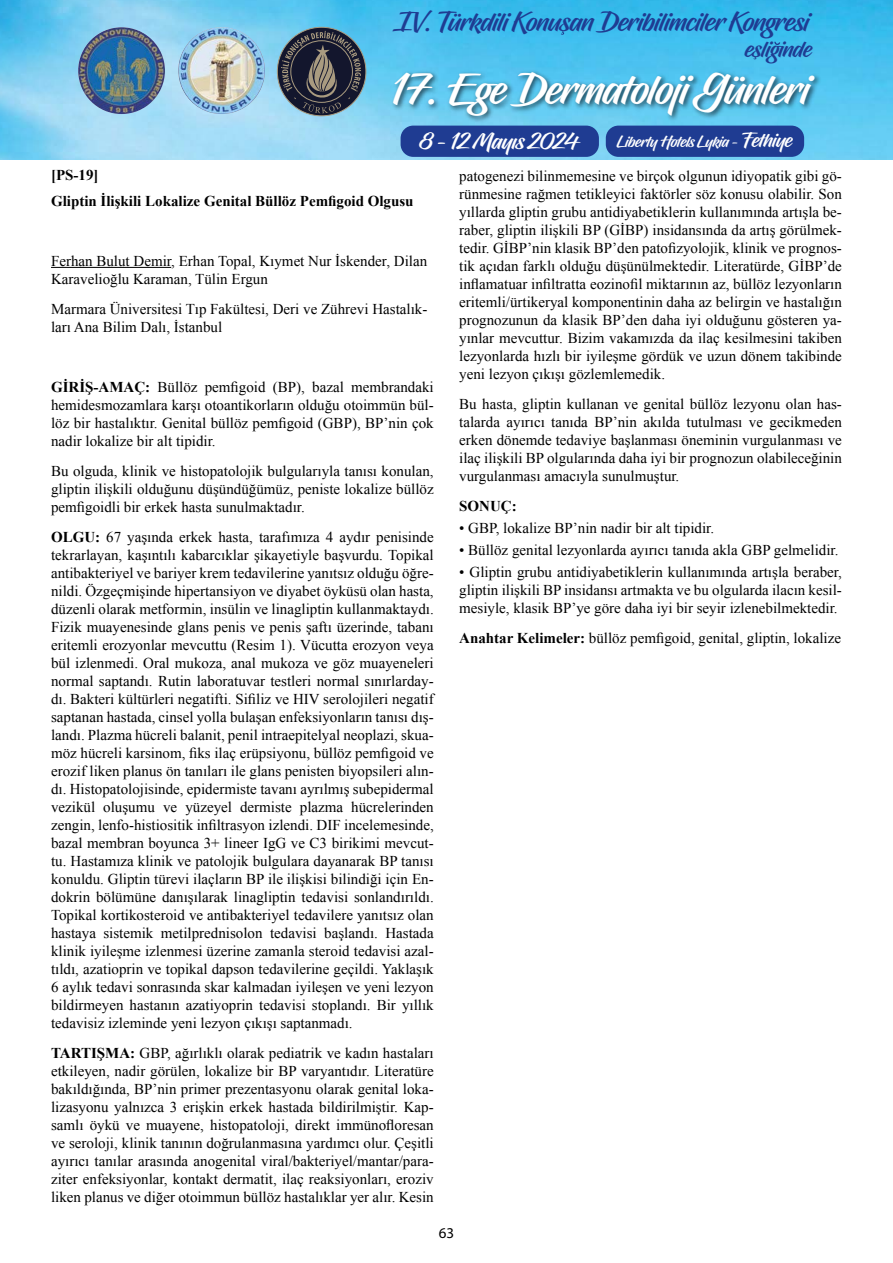
<style>
.page{position:relative;width:893px;height:1263px;background:#fff}
.page>*{position:absolute;margin:0;border:0;box-sizing:border-box;transform-origin:0 0}
.t1{font:42.45px "Hughs";color:#fff}
.t2{font:26.7px "Hughs";color:#1f3c92}
.t3{font:23.25px "Hughs";color:#1f3c92}
.t4{font:22.5px "Hughs";color:#fff}
.t5{font:15.6px "Hughs";color:#fff}
.t6{font:15px/18px "Times New Roman";color:#000;text-align:justify}
.t7{font:700 15px/25.5px "Times New Roman";color:#000}
.t8{font:15px "Myriad Pro";color:#000}
.s1{font-size:19.95px}
.s2{font-weight:700}
</style>
<div class="page">
<img style="left:0;top:0;width:893px;height:159px">
<img style="left:386px;top:61px;width:439px;height:65px">
<svg style="left:561px;top:31px;width:3px;height:4px"></svg>
<svg style="left:774px;top:42px;width:6px;height:3px"></svg>
<div style="left:401px;top:126px;width:198px;height:31px;background:#1f3c92;border-radius:13px"></div>
<div style="left:606px;top:126px;width:198px;height:31px;background:#1f3c92;border-radius:13px"></div>
<img style="left:78px;top:27px;width:87px;height:87px;border-radius:43px">
<img style="left:178px;top:27px;width:87px;height:87px;border-radius:43px">
<svg style="left:277px;top:27px;width:89px;height:89px"></svg>
<svg style="left:281px;top:31px;width:80px;height:82px;background:#424956"></svg>
<hr style="left:51px;top:267px;width:120px;height:1px;background:#000">
<h2 class="t2" style="left:394px;top:6px;width:416px">IV. Türkdili Konusan Deribilimciler Kongresi</h2>
<h3 class="t3" style="left:745px;top:35px;width:68px">esliginde</h3>
<h1 class="t1" style="left:390px;top:64px;width:420px">17. Ege Dermatoloji Günleri</h1>
<h3 class="t4" style="left:419px;top:127px;width:164px">8 - 12 Mayis 2024</h3>
<p class="t5" style="left:617px;top:133px;width:177px">Liberty Hotels Lykia - <span class="s1">Fethiye</span></p>
<p class="t7" style="left:51px;top:162px;width:364px">[PS-19]<br>Gliptin İlişkili Lokalize Genital Büllöz Pemfigoid Olgusu</p>
<p class="t6" style="left:51px;top:251px;width:378px">Ferhan Bulut Demir, Erhan Topal, Kıymet Nur İskender, Dilan<br>Karavelioğlu Karaman, Tülin Ergun</p>
<p class="t6" style="left:51px;top:299px;width:378px">Marmara Üniversitesi Tıp Fakültesi, Deri ve Zührevi Hastalık&shy;ları Ana Bilim Dalı, İstanbul</p>
<p class="t6" style="left:51px;top:377px;width:384px"><span class="s2">GIRIŞ-AMAÇ:</span> Büllöz pemfigoid (BP), bazal membrandaki hemidesmozamlara karşı otoantikorların olduğu otoimmün bül&shy;löz bir hastalıktır. Genital büllöz pemfigoid (GBP), BP’nin çok nadir lokalize bir alt tipidir.</p>
<p class="t6" style="left:51px;top:461px;width:384px">Bu olguda, klinik ve histopatolojik bulgularıyla tanısı konulan, gliptin ilişkili olduğunu düşündüğümüz, peniste lokalize büllöz pemfigoidli bir erkek hasta sunulmaktadır.</p>
<p class="t6" style="left:51px;top:527px;width:384px"><span class="s2">OLGU:</span> 67 yaşında erkek hasta, tarafımıza 4 aydır penisinde tekrarlayan, kaşıntılı kabarcıklar şikayetiyle başvurdu. Topikal antibakteriyel ve bariyer krem tedavilerine yanıtsız olduğu öğre&shy;nildi. Özgeçmişinde hipertansiyon ve diyabet öyküsü olan hasta, düzenli olarak metformin, insülin ve linagliptin kullanmaktaydı.<br>Fizik muayenesinde glans penis ve penis şaftı üzerinde, tabanı eritemli erozyonlar mevcuttu (Resim 1). Vücutta erozyon veya bül izlenmedi. Oral mukoza, anal mukoza ve göz muayeneleri normal saptandı. Rutin laboratuvar testleri normal sınırlarday&shy;dı. Bakteri kültürleri negatifti. Sifiliz ve HIV serolojileri negatif saptanan hastada, cinsel yolla bulaşan enfeksiyonların tanısı dış&shy;landı. Plazma hücreli balanit, penil intraepitelyal neoplazi, skua&shy;möz hücreli karsinom, fiks ilaç erüpsiyonu, büllöz pemfigoid ve erozif liken planus ön tanıları ile glans penisten biyopsileri alın&shy;dı. Histopatolojisinde, epidermiste tavanı ayrılmış subepidermal vezikül oluşumu ve yüzeyel dermiste plazma hücrelerinden zengin, lenfo-histiositik infiltrasyon izlendi. DIF incelemesinde, bazal membran boyunca 3+ lineer IgG ve C3 birikimi mevcut&shy;tu. Hastamıza klinik ve patolojik bulgulara dayanarak BP tanısı konuldu. Gliptin türevi ilaçların BP ile ilişkisi bilindiği için En&shy;dokrin bölümüne danışılarak linagliptin tedavisi sonlandırıldı.<br>Topikal kortikosteroid ve antibakteriyel tedavilere yanıtsız olan hastaya sistemik metilprednisolon tedavisi başlandı. Hastada klinik iyileşme izlenmesi üzerine zamanla steroid tedavisi azal&shy;tıldı, azatioprin ve topikal dapson tedavilerine geçildi. Yaklaşık 6 aylık tedavi sonrasında skar kalmadan iyileşen ve yeni lezyon bildirmeyen hastanın azatiyoprin tedavisi stoplandı. Bir yıllık tedavisiz izleminde yeni lezyon çıkışı saptanmadı.</p>
<p class="t6" style="left:51px;top:1043px;width:384px"><span class="s2">TARTIŞMA:</span> GBP, ağırlıklı olarak pediatrik ve kadın hastaları etkileyen, nadir görülen, lokalize bir BP varyantıdır. Literatüre bakıldığında, BP’nin primer prezentasyonu olarak genital loka&shy;lizasyonu yalnızca 3 erişkin erkek hastada bildirilmiştir. Kap&shy;samlı öykü ve muayene, histopatoloji, direkt immünofloresan ve seroloji, klinik tanının doğrulanmasına yardımcı olur. Çeşitli ayırıcı tanılar arasında anogenital viral/bakteriyel/mantar/para&shy;ziter enfeksiyonlar, kontakt dermatit, ilaç reaksiyonları, eroziv liken planus ve diğer otoimmun büllöz hastalıklar yer alır. Kesin</p>
<p class="t6" style="left:459px;top:166px;width:384px">patogenezi bilinmemesine ve birçok olgunun idiyopatik gibi gö&shy;rünmesine rağmen tetikleyici faktörler söz konusu olabilir. Son yıllarda gliptin grubu antidiyabetiklerin kullanımında artışla be&shy;raber, gliptin ilişkili BP (GİBP) insidansında da artış görülmek&shy;tedir. GİBP’nin klasik BP’den patofizyolojik, klinik ve prognos&shy;tik açıdan farklı olduğu düşünülmektedir. Literatürde, GİBP’de inflamatuar infiltratta eozinofil miktarının az, büllöz lezyonların eritemli/ürtikeryal komponentinin daha az belirgin ve hastalığın prognozunun da klasik BP’den daha iyi olduğunu gösteren ya&shy;yınlar mevcuttur. Bizim vakamızda da ilaç kesilmesini takiben lezyonlarda hızlı bir iyileşme gördük ve uzun dönem takibinde yeni lezyon çıkışı gözlemlemedik.</p>
<p class="t6" style="left:459px;top:394px;width:384px">Bu hasta, gliptin kullanan ve genital büllöz lezyonu olan has&shy;talarda ayırıcı tanıda BP’nin akılda tutulması ve gecikmeden erken dönemde tedaviye başlanması öneminin vurgulanması ve ilaç ilişkili BP olgularında daha iyi bir prognozun olabileceğinin vurgulanması amacıyla sunulmuştur.</p>
<p class="t7" style="left:459px;top:492px;width:59px">SONUÇ:</p>
<p class="t6" style="left:459px;top:518px;width:256px">• GBP, lokalize BP’nin nadir bir alt tipidir.</p>
<p class="t6" style="left:459px;top:541px;width:381px">• Büllöz genital lezyonlarda ayırıcı tanıda akla GBP gelmelidir.</p>
<p class="t6" style="left:459px;top:563px;width:384px">• Gliptin grubu antidiyabetiklerin kullanımında artışla beraber, gliptin ilişkili BP insidansı artmakta ve bu olgularda ilacın kesil&shy;mesiyle, klasik BP’ye göre daha iyi bir seyir izlenebilmektedir.</p>
<p class="t6" style="left:459px;top:629px;width:383px"><span class="s2">Anahtar Kelimeler:</span> büllöz pemfigoid, genital, gliptin, lokalize</p>
<p class="t8" style="left:439px;top:1224px;width:17px">63</p>
</div>
